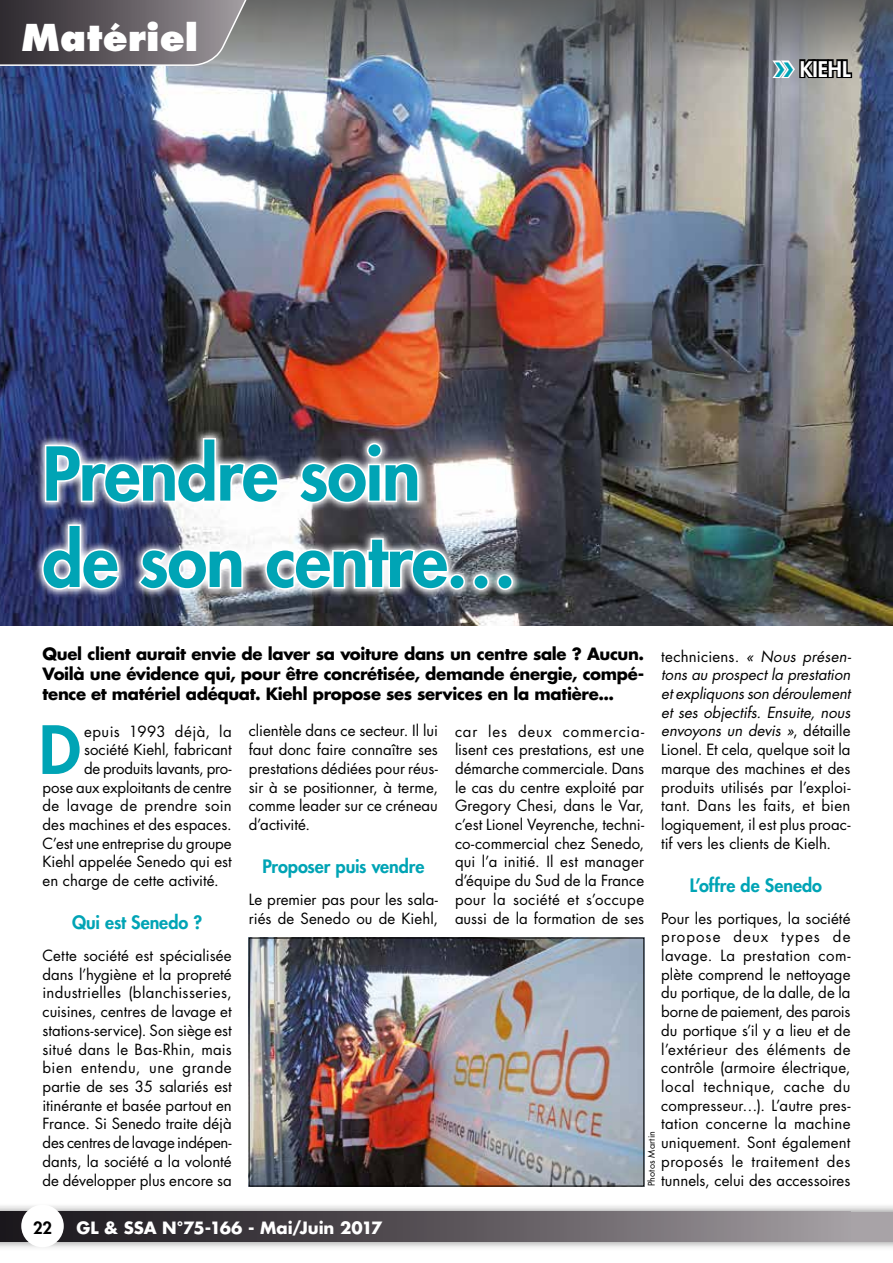
<style>
.page{position:relative;width:893px;height:1263px;background:#fff}
.page>*{position:absolute;margin:0;border:0;box-sizing:border-box;transform-origin:0 0}
.t1{font:800 72px/86.4px "Futura Std";letter-spacing:-.015em;color:#00a4b5}
.t2{font:800 64.65px "Futura Std";color:#00a4b5}
.t3{font:800 36px "Futura Std";letter-spacing:.005em;color:#fff}
.t4{font:800 21px "Futura Std";letter-spacing:-.005em;color:#fff}
.t5{font:800 18px "Futura Std";letter-spacing:-.005em;color:#00a4b5}
.t6{font:700 16.5px/19.8px "Futura Std";letter-spacing:-.02em;color:#000;text-align:justify}
.t7{font:700 16.5px "Futura Std";letter-spacing:-.005em;color:#fff}
.t8{font:800 16.5px "Futura Std";color:#000}
.t9{font:15px/18.8px "Futura Std";letter-spacing:.005em;color:#000;text-align:justify}
.t10{font:15px "Futura Std";letter-spacing:-.015em;color:#000}
.t11{font:15px "Futura Std";letter-spacing:.025em;color:#000}
.t12{font:15px "Futura Std";letter-spacing:.03em;color:#000}
.t13{font:9px "Futura Std";letter-spacing:.015em;color:#000}
.s1{font-style:italic}
</style>
<div class="page">
<img style="left:0;top:66px;width:893px;height:559px">
<img style="left:251px;top:940px;width:391px;height:244px">
<div style="left:249px;top:938px;width:395px;height:248px;border:1px solid #000"></div>
<img style="left:33px;top:429px;width:489px;height:170px">
<svg style="left:43px;top:436px;width:238px;height:69px"></svg>
<svg style="left:297px;top:441px;width:123px;height:64px"></svg>
<svg style="left:41px;top:523px;width:80px;height:68px"></svg>
<svg style="left:137px;top:547px;width:107px;height:44px"></svg>
<svg style="left:264px;top:537px;width:250px;height:54px"></svg>
<div style="left:0;top:1203px;width:893px;height:48px;background:#000;opacity:.5"></div>
<div style="left:0;top:1212px;width:893px;height:30px;background:#a8a3a7"></div>
<svg style="left:251px;top:0;width:641px;height:66px;background:#747679"></svg>
<hr style="left:892px;top:0;width:1px;height:66px;background:#575756">
<div style="left:0;top:1212px;width:850px;height:30px;background:linear-gradient(to right,#141015,#9f999d)"></div>
<svg style="left:0;top:0;width:251px;height:67px;background:#686468"></svg>
<div style="left:21px;top:1205px;width:43px;height:42px;background:#fff;border-radius:50%"></div>
<svg style="left:769px;top:58px;width:85px;height:23px;background:#686868"></svg>
<h3 class="t3" style="left:21px;top:15px;width:179px">Matériel</h3>
<h1 class="t1" style="left:43px;top:431px;width:476px">Prendre soin<br>de son centre…</h1>
<h3 class="t4" style="left:800px;top:55px;width:49px">Kiehl</h3>
<p class="t6" style="left:43px;top:644px;width:603px">Quel client aurait envie de laver sa voiture dans un centre sale ? Aucun.<br>Voilà une évidence qui, pour être concrétisée, demande énergie, compé&shy;tence et matériel adéquat. Kiehl propose ses services en la matière...</p>
<p class="t9" style="left:661px;top:647px;width:191px">techniciens. <span class="s1">« Nous présen&shy;tons au prospect la prestation et expliquons son déroulement et ses objectifs. Ensuite, nous envoyons un devis »</span>, détaille Lionel. Et cela, quelque soit la marque des machines et des produits utilisés par l’exploi&shy;tant. Dans les faits, et bien logiquement, il est plus proac&shy;tif vers les clients de Kielh.</p>
<p class="t5" style="left:690px;top:874px;width:134px">L’offre de Senedo</p>
<p class="t9" style="left:661px;top:909px;width:191px">Pour les portiques, la société propose deux types de lavage. La prestation com&shy;plète comprend le nettoyage du portique, de la dalle, de la borne de paiement, des parois du portique s’il y a lieu et de l’extérieur des éléments de contrôle (armoire électrique, local technique, cache du compresseur…). L’autre pres&shy;tation concerne la machine uniquement. Sont également proposés le traitement des tunnels, celui des accessoires</p>
<p class="t9" style="left:249px;top:722px;width:191px">clientèle dans ce secteur. Il lui faut donc faire connaître ses prestations dédiées pour réus&shy;sir à se positionner, à terme, comme leader sur ce créneau d’activité.</p>
<p class="t5" style="left:262px;top:855px;width:163px">Proposer puis vendre</p>
<p class="t9" style="left:249px;top:890px;width:191px">Le premier pas pour les sala&shy;riés de Senedo ou de Kiehl,</p>
<h2 class="t2" style="left:39px;top:709px;width:43px">D</h2>
<p class="t12" style="left:84px;top:721px;width:149px">epuis 1993 déjà, la</p>
<p class="t9" style="left:455px;top:722px;width:191px">car les deux commercia&shy;lisent ces prestations, est une démarche commerciale. Dans le cas du centre exploité par Gregory Chesi, dans le Var, c’est Lionel Veyrenche, techni&shy;co-commercial chez Senedo, qui l’a initié. Il est manager d’équipe du Sud de la France pour la société et s’occupe aussi de la formation de ses</p>
<p class="t9" style="left:84px;top:740px;width:149px">société Kiehl, fabricant</p>
<p class="t10" style="left:84px;top:759px;width:149px">de produits lavants, pro-</p>
<p class="t9" style="left:43px;top:778px;width:191px">pose aux exploitants de centre</p>
<p class="t11" style="left:43px;top:796px;width:191px">de lavage de prendre soin</p>
<p class="t9" style="left:43px;top:815px;width:191px">des machines et des espaces.</p>
<p class="t9" style="left:43px;top:834px;width:191px">C’est une entreprise du groupe</p>
<p class="t9" style="left:43px;top:853px;width:191px">Kiehl appelée Senedo qui est</p>
<p class="t9" style="left:43px;top:871px;width:178px">en charge de cette activité.</p>
<p class="t5" style="left:72px;top:911px;width:132px">Qui est Senedo ?</p>
<p class="t9" style="left:43px;top:946px;width:191px">Cette société est spécialisée dans l’hygiène et la propreté industrielles (blanchisseries, cuisines, centres de lavage et stations-service). Son siège est situé dans le Bas-Rhin, mais bien entendu, une grande partie de ses 35 salariés est itinérante et basée partout en France. Si Senedo traite déjà des centres de lavage indépen&shy;dants, la société a la volonté de développer plus encore sa</p>
<p class="t13" style="left:646px;top:1186px;width:57px;rotate:-90deg">Photos Martin</p>
<p class="t8" style="left:33px;top:1217px;width:20px">22</p>
<p class="t7" style="left:77px;top:1216px;width:307px">GL &amp; SSA N°75-166 - Mai/Juin 2017</p>
</div>
